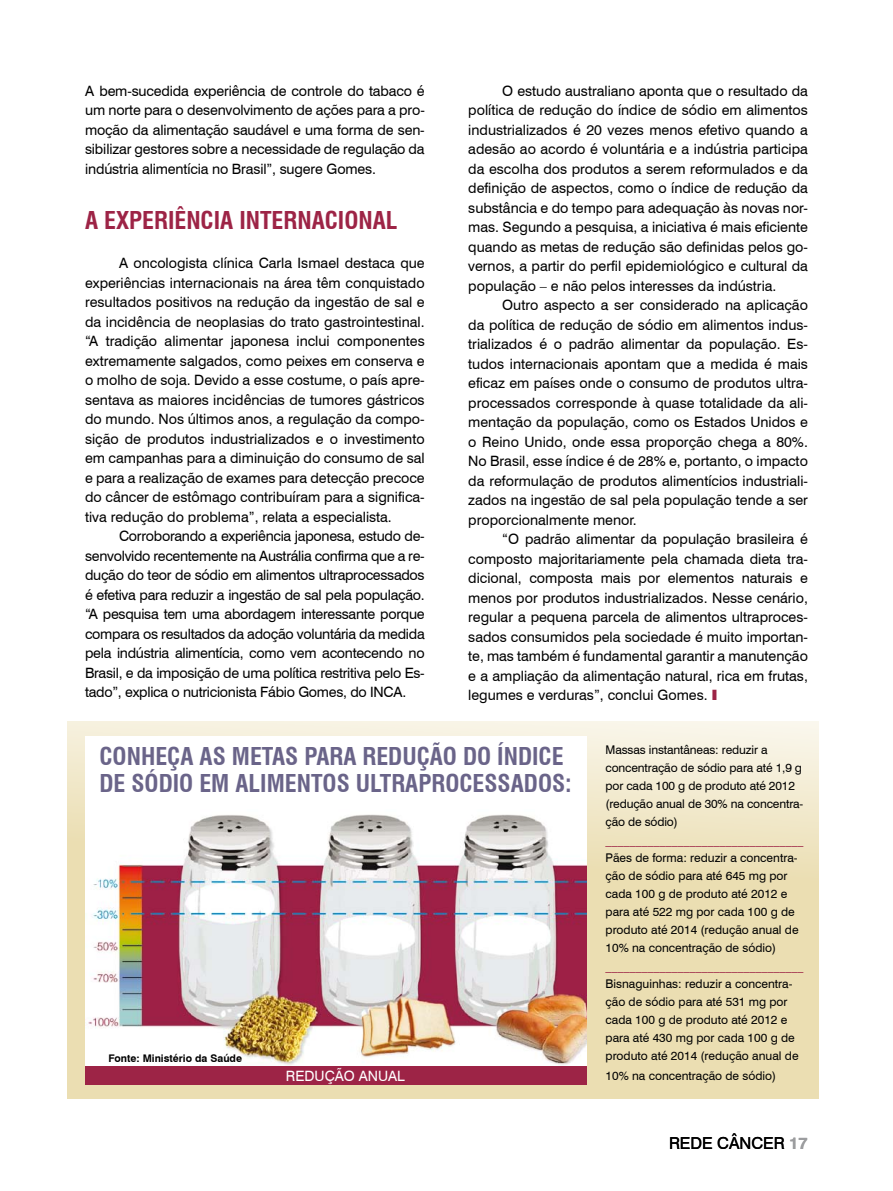
<style>
.page{position:relative;width:893px;height:1191px;background:#fff}
.page>*{position:absolute;margin:0;border:0;box-sizing:border-box;transform-origin:0 0}
.t1{font:700 condensed 24px "Swiss 721 BT";color:#6a6489}
.t2{font:700 condensed 24px "Swiss 721 BT";color:#9d2446}
.t3{font:16.5px "Swiss 721 BT";color:#000}
.t4{font:14.25px/19.5px "Swiss 721 BT";color:#000;text-align:justify}
.t5{font:14.25px "Swiss 721 BT";color:#fff}
.t6{font:12px/18px "Swiss 721 BT";color:#000}
.t7{font:12px "Swiss 721 BT";color:#9d2446}
.t8{font:700 10.5px "Swiss 721 BT";color:#000}
.s1{font-weight:900;font-stretch:expanded;color:#9d2446}
.s2{font-weight:700;color:#9c9d9f}
</style>
<div class="page">
<svg style="left:67px;top:721px;width:752px;height:378px;background:#ede2be"></svg>
<div style="left:85px;top:736px;width:502px;height:74px;background:#fff"></div>
<div style="left:85px;top:1065px;width:502px;height:19px;background:#9d2446"></div>
<img style="left:85px;top:810px;width:502px;height:255px">
<p class="t4" style="left:85px;top:81px;width:341px">A bem-sucedida experiência de controle do tabaco é um norte para o desenvolvimento de ações para a pro&shy;moção da alimentação saudável e uma forma de sen&shy;sibilizar gestores sobre a necessidade de regulação da indústria alimentícia no Brasil”, sugere Gomes.</p>
<h1 class="t2" style="left:85px;top:206px;width:314px">A EXPERIÊNCIA INTERNACIONAL</h1>
<p class="t4" style="left:85px;top:253px;width:341px;text-indent:34px">A oncologista clínica Carla Ismael destaca que experiências internacionais na área têm conquistado resultados positivos na redução da ingestão de sal e da incidência de neoplasias do trato gastrointestinal. “A tradição alimentar japonesa inclui componentes extremamente salgados, como peixes em conserva e o molho de soja. Devido a esse costume, o país apre&shy;sentava as maiores incidências de tumores gástricos do mundo. Nos últimos anos, a regulação da compo&shy;sição de produtos industrializados e o investimento em campanhas para a diminuição do consumo de sal e para a realização de exames para detecção precoce do câncer de estômago contribuíram para a significa&shy;tiva redução do problema”, relata a especialista.</p>
<p class="t4" style="left:85px;top:526px;width:341px;text-indent:34px">Corroborando a experiência japonesa, estudo de&shy;senvolvido recentemente na Austrália confirma que a re&shy;dução do teor de sódio em alimentos ultraprocessados é efetiva para reduzir a ingestão de sal pela população. “A pesquisa tem uma abordagem interessante porque compara os resultados da adoção voluntária da medida pela indústria alimentícia, como vem acontecendo no Brasil, e da imposição de uma política restritiva pelo Es&shy;tado”, explica o nutricionista Fábio Gomes, do INCA.</p>
<p class="t4" style="left:468px;top:81px;width:341px;text-indent:34px">O estudo australiano aponta que o resultado da política de redução do índice de sódio em alimentos industrializados é 20 vezes menos efetivo quando a adesão ao acordo é voluntária e a indústria participa da escolha dos produtos a serem reformulados e da definição de aspectos, como o índice de redução da substância e do tempo para adequação às novas nor&shy;mas. Segundo a pesquisa, a iniciativa é mais eficiente quando as metas de redução são definidas pelos go&shy;vernos, a partir do perfil epidemiológico e cultural da população – e não pelos interesses da indústria.</p>
<p class="t4" style="left:468px;top:295px;width:341px;text-indent:34px">Outro aspecto a ser considerado na aplicação da política de redução de sódio em alimentos indus&shy;trializados é o padrão alimentar da população. Es&shy;tudos internacionais apontam que a medida é mais eficaz em países onde o consumo de produtos ultra&shy;processados corresponde à quase totalidade da ali&shy;mentação da população, como os Estados Unidos e o Reino Unido, onde essa proporção chega a 80%.<br>No Brasil, esse índice é de 28% e, portanto, o impacto da reformulação de produtos alimentícios industriali&shy;zados na ingestão de sal pela população tende a ser proporcionalmente menor.</p>
<p class="t4" style="left:468px;top:529px;width:341px;text-indent:34px">“O padrão alimentar da população brasileira é composto majoritariamente pela chamada dieta tra&shy;dicional, composta mais por elementos naturais e menos por produtos industrializados. Nesse cenário, regular a pequena parcela de alimentos ultraproces&shy;sados consumidos pela sociedade é muito importan&shy;te, mas também é fundamental garantir a manutenção e a ampliação da alimentação natural, rica em frutas, legumes e verduras”, conclui Gomes. <span class="s1">I</span></p>
<h1 class="t1" style="left:99px;top:741px;width:28px">CONHEÇ</h1>
<h1 class="t1" style="left:180px;top:741px;width:197px">A AS METAS PARA REDUÇÃO</h1>
<h1 class="t1" style="left:463px;top:741px;width:100px">DO ÍNDICE</h1>
<h1 class="t1" style="left:99px;top:768px;width:182px">DE SÓDIO EM ALIMENTO</h1>
<h1 class="t1" style="left:337px;top:768px;width:33px">S ULTR</h1>
<h1 class="t1" style="left:405px;top:768px;width:168px">APROCESSADOS:</h1>
<p class="t8" style="left:108px;top:1051px;width:135px">Fonte: Ministério da Saúde</p>
<p class="t5" style="left:286px;top:1067px;width:120px">RED UÇÃO ANUAL</p>
<p class="t6" style="left:605px;top:741px;width:199px">Massas instantâneas: reduzir a concentração de sódio para até 1,9 g por cada 100 g de produto até 2012 (redução anual de 30% na concentra&shy;ção de sódio)</p>
<p class="t7" style="left:605px;top:833px;width:199px">_________________________________</p>
<p class="t6" style="left:605px;top:849px;width:195px">Pães de forma: reduzir a concentra&shy;ção de sódio para até 645 mg por cada 100 g de produto até 2012 e para até 522 mg por cada 100 g de produto até 2014 (redução anual de<br>10% na concentração de sódio)</p>
<p class="t7" style="left:605px;top:959px;width:199px">_________________________________</p>
<p class="t6" style="left:605px;top:975px;width:195px">Bisnaguinhas: reduzir a concentra&shy;ção de sódio para até 531 mg por cada 100 g de produto até 2012 e para até 430 mg por cada 100 g de produto até 2014 (redução anual de</p>
<p class="t6" style="left:605px;top:1066px;width:172px">10% na concentração de sódio)</p>
<p class="t3" style="left:669px;top:1133px;width:140px">Rede câncer <span class="s2">17</span></p>
</div>
